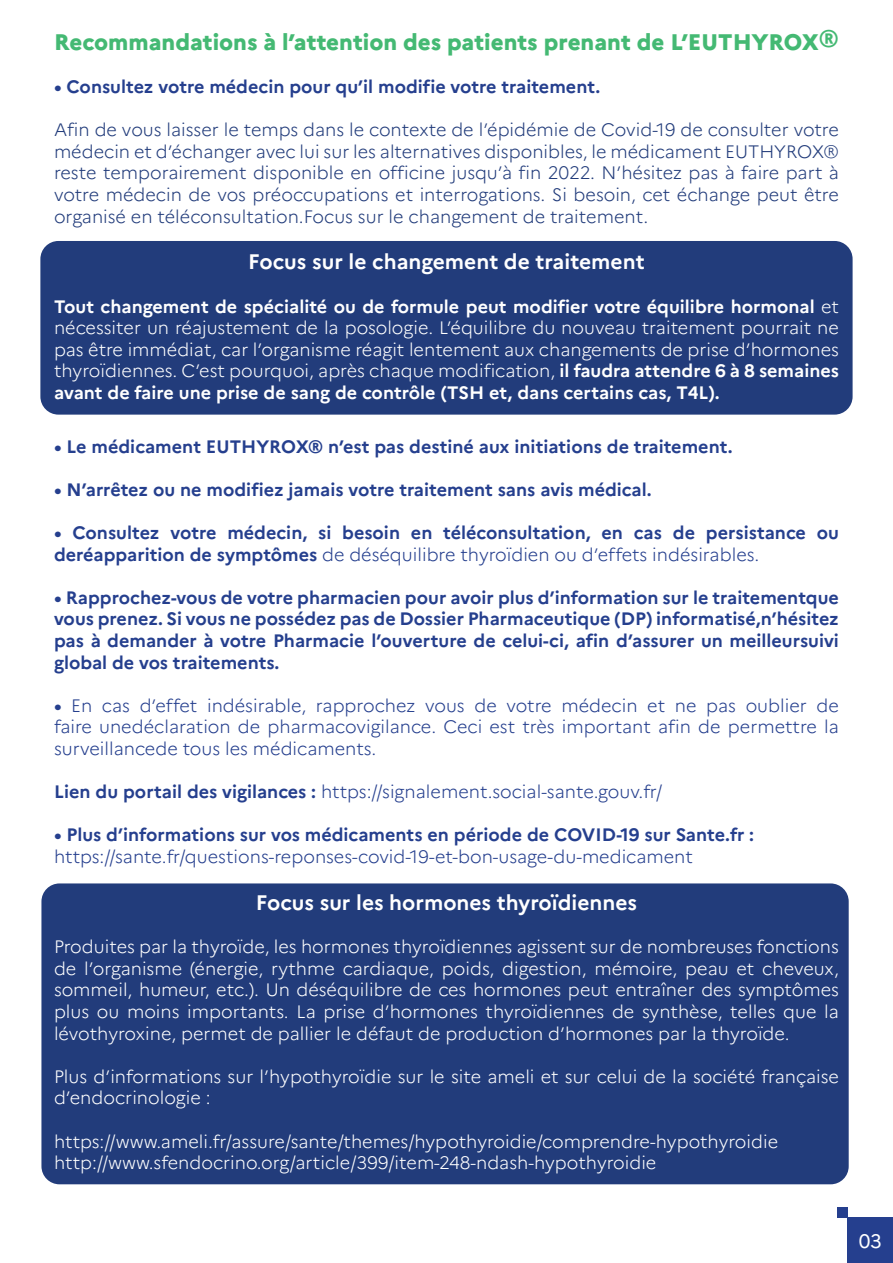
<style>
.page{position:relative;width:893px;height:1263px;background:#fff}
.page>*{position:absolute;margin:0;border:0;box-sizing:border-box;transform-origin:0 0}
.t1{font:800 22.5px "Marianne";color:#44b973}
.t2{font:700 21px "Marianne";color:#fff}
.t3{font:19.5px "Marianne";color:#fff}
.t4{font:300 18px/21.6px "Marianne";color:#fff;text-align:justify}
.t5{font:700 18px/21.6px "Marianne";color:#253f8e}
.t6{font:300 18px/21.6px "Marianne";color:#223c7b;text-align:justify}
.t7{font:300 18px/21.6px "Marianne";color:#253f8e;text-align:justify}
.s1{font-weight:700;font-size:24px}
.s2{font-weight:700}
.s3{font-weight:300}
</style>
<div class="page">
<div style="left:41px;top:883px;width:808px;height:301px;background:#223c7b;border-radius:18px"></div>
<div style="left:40px;top:241px;width:813px;height:174px;background:#223c7b;border-radius:18px"></div>
<div style="left:848px;top:1217px;width:45px;height:46px;background:#253f8e"></div>
<div style="left:837px;top:1207px;width:11px;height:10px;background:#253f8e"></div>
<p class="t1" style="left:54px;top:28px;width:786px">Recommandations à l’attention des patients prenant de L’EUTHYROX<span class="s1">®</span></p>
<p class="t5" style="left:54px;top:76px;width:548px">• Consultez votre médecin pour qu’il modifie votre traitement.</p>
<p class="t6" style="left:54px;top:119px;width:786px">Afin de vous laisser le temps dans le contexte de l’épidémie de Covid-19 de consulter votre médecin et d’échanger avec lui sur les alternatives disponibles, le médicament EUTHYROX® reste temporairement disponible en officine jusqu’à fin 2022. N’hésitez pas à faire part à votre médecin de vos préoccupations et interrogations. Si besoin, cet échange peut être organisé en téléconsultation.Focus sur le changement de traitement.</p>
<p class="t2" style="left:248px;top:249px;width:398px">Focus sur le changement de traitement</p>
<p class="t4" style="left:54px;top:295px;width:786px"><span class="s2">Tout changement de spécialité ou de formule peut modifier votre équilibre hormonal</span> et nécessiter un réajustement de la posologie. L’équilibre du nouveau traitement pourrait ne pas être immédiat, car l’organisme réagit lentement aux changements de prise d’hormones thyroïdiennes. C’est pourquoi, après chaque modification, <span class="s2">il faudra attendre 6 à 8 semaines avant de faire une prise de sang de contrôle (TSH et, dans certains cas, T4L).</span></p>
<p class="t5" style="left:54px;top:435px;width:680px">• Le médicament EUTHYROX® n’est pas destiné aux initiations de traitement.</p>
<p class="t5" style="left:54px;top:479px;width:599px">• N’arrêtez ou ne modifiez jamais votre traitement sans avis médical.</p>
<p class="t5" style="left:54px;top:522px;width:786px">• Consultez votre médecin, si besoin en téléconsultation, en cas de persistance ou deréapparition de symptômes <span class="s3">de déséquilibre thyroïdien ou d’effets indésirables.</span></p>
<p class="t5" style="left:54px;top:587px;width:786px;text-align:justify">• Rapprochez-vous de votre pharmacien pour avoir plus d’information sur le traitementque vous prenez. Si vous ne possédez pas de Dossier Pharmaceutique (DP) informatisé,n’hésitez pas à demander à votre Pharmacie l’ouverture de celui-ci, afin d’assurer un meilleursuivi global de vos traitements.</p>
<p class="t7" style="left:54px;top:695px;width:786px"><span class="s2">•</span> En cas d’effet indésirable, rapprochez vous de votre médecin et ne pas oublier de faire unedéclaration de pharmacovigilance. Ceci est très important afin de permettre la surveillancede tous les médicaments.</p>
<p class="t7" style="left:54px;top:781px;width:610px"><span class="s2">Lien du portail des vigilances :</span> https://signalement.social-sante.gouv.fr/</p>
<p class="t5" style="left:54px;top:824px;width:702px">• Plus d’informations sur vos médicaments en période de COVID-19 sur Sante.fr :</p>
<p class="t7" style="left:54px;top:846px;width:640px">https://sante.fr/questions-reponses-covid-19-et-bon-usage-du-medicament</p>
<p class="t2" style="left:256px;top:889px;width:383px">Focus sur les hormones thyroïdiennes</p>
<p class="t4" style="left:54px;top:936px;width:786px">Produites par la thyroïde, les hormones thyroïdiennes agissent sur de nombreuses fonctions de l’organisme (énergie, rythme cardiaque, poids, digestion, mémoire, peau et cheveux, sommeil, humeur, etc.). Un déséquilibre de ces hormones peut entraîner des symptômes plus ou moins importants. La prise d’hormones thyroïdiennes de synthèse, telles que la lévothyroxine, permet de pallier le défaut de production d’hormones par la thyroïde.</p>
<p class="t4" style="left:54px;top:1065px;width:786px">Plus d’informations sur l’hypothyroïdie sur le site ameli et sur celui de la société française d’endocrinologie :</p>
<p class="t4" style="left:54px;top:1130px;width:726px">https://www.ameli.fr/assure/sante/themes/hypothyroidie/comprendre-hypothyroidie</p>
<p class="t4" style="left:54px;top:1152px;width:604px">http://www.sfendocrino.org/article/399/item-248-ndash-hypothyroidie</p>
<p class="t3" style="left:859px;top:1229px;width:25px">03</p>
</div>
